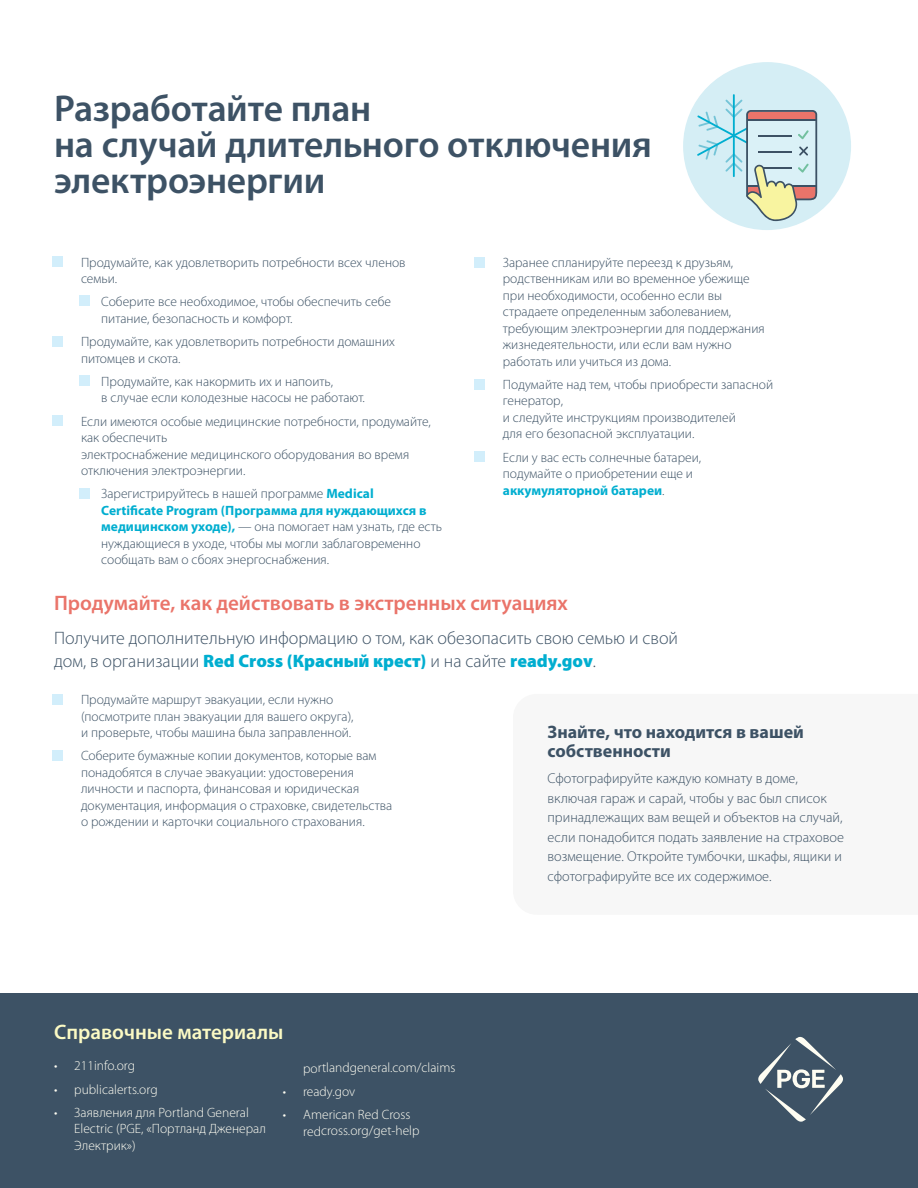
<style>
.page{position:relative;width:918px;height:1188px;background:#fff}
.page>*{position:absolute;margin:0;border:0;box-sizing:border-box;transform-origin:0 0}
.t1{font:600 37.5px/36px "Myriad Pro";letter-spacing:-.01em;color:#3d5265}
.t2{font:600 21px "Myriad Pro";color:#ea746a}
.t3{font:600 21px "Myriad Pro";color:#fbfac4}
._2_Intro{font:300 18px/22.5px "Myriad Pro";color:#3d5265}
._2_Sidebar_subheadin{font:700 18px/19.5px "Myriad Pro";color:#3d5265}
._3_Body_copy{font:300 14.25px/19.5px "Myriad Pro";color:#3d5265}
._3_Checkboxes{font:300 13.5px/16.5px "Myriad Pro";color:#3d5265}
._3_Sub-Checkboxes{font:300 13.5px/16.5px "Myriad Pro";color:#3d5265}
.t4{font:300 13.5px/16.5px "Myriad Pro";color:#fefdf2}
.s1{font-weight:700;color:#00aed0}
.s2{font-weight:900;color:#00aed0}
</style>
<div class="page">
<div style="left:683px;top:62px;width:168px;height:168px;background:#d5eef5;border-radius:50%"></div>
<hr style="left:733px;top:94px;width:2px;height:83px;background:#00aed0">
<svg style="left:697px;top:100px;width:120px;height:122px"></svg>
<div style="left:0;top:994px;width:918px;height:194px;background:#3d5265"></div>
<svg style="left:758px;top:1036px;width:85px;height:86px"></svg>
<div style="left:52px;top:256px;width:11px;height:11px;background:#d2eefb"></div>
<div style="left:474px;top:257px;width:11px;height:11px;background:#d2eefb"></div>
<div style="left:474px;top:379px;width:11px;height:11px;background:#d2eefb"></div>
<div style="left:474px;top:451px;width:11px;height:11px;background:#d2eefb"></div>
<div style="left:79px;top:295px;width:11px;height:11px;background:#d2eefb"></div>
<div style="left:79px;top:375px;width:11px;height:11px;background:#d2eefb"></div>
<div style="left:79px;top:489px;width:11px;height:10px;background:#d2eefb"></div>
<div style="left:52px;top:336px;width:11px;height:11px;background:#d2eefb"></div>
<div style="left:52px;top:415px;width:11px;height:11px;background:#d2eefb"></div>
<div style="left:52px;top:694px;width:11px;height:11px;background:#d2eefb"></div>
<div style="left:52px;top:750px;width:11px;height:11px;background:#d2eefb"></div>
<p class="t1" style="left:54px;top:91px;width:600px">Разработайте план<br>на случай длительного отключения электроэнергии</p>
<p class="_3_Checkboxes" style="left:81px;top:254px;width:326px">Продумайте, как удовлетворить потребности всех членов семьи.</p>
<p class="_3_Sub-Checkboxes" style="left:101px;top:294px;width:291px">Соберите все необходимое, чтобы обеспечить себе питание, безопасность и комфорт.</p>
<p class="_3_Checkboxes" style="left:81px;top:334px;width:315px">Продумайте, как удовлетворить потребности домашних питомцев и скота.</p>
<p class="_3_Sub-Checkboxes" style="left:101px;top:373px;width:265px">Продумайте, как накормить их и напоить,<br>в случае если колодезные насосы не работают.</p>
<p class="_3_Checkboxes" style="left:81px;top:413px;width:351px">Если имеются особые медицинские потребности, продумайте, как обеспечить<br>электроснабжение медицинского оборудования во время отключения электроэнергии.</p>
<p class="_3_Sub-Checkboxes" style="left:101px;top:486px;width:342px">Зарегистрируйтесь в нашей программе <span class="s1">Medical<br>Certificate Program (Программа для нуждающихся в медицинском уходе),</span> — она помогает нам узнать, где есть нуждающиеся в уходе, чтобы мы могли заблаговременно сообщать вам о сбоях энергоснабжения.</p>
<p class="_3_Checkboxes" style="left:503px;top:254px;width:263px">Заранее спланируйте переезд к друзьям, родственникам или во временное убежище при необходимости, особенно если вы страдаете определенным заболеванием, требующим электроэнергии для поддержания жизнедеятельности, или если вам нужно работать или учиться из дома.</p>
<p class="_3_Checkboxes" style="left:503px;top:376px;width:272px">Подумайте над тем, чтобы приобрести запасной генератор,<br>и следуйте инструкциям производителей<br>для его безопасной эксплуатации.</p>
<p class="_3_Checkboxes" style="left:503px;top:449px;width:200px">Если у вас есть солнечные батареи, подумайте о приобретении еще и <span class="s1">аккумуляторной батареи</span>.</p>
<p class="t2" style="left:54px;top:591px;width:516px">Продумайте, как действовать в экстренных ситуациях</p>
<p class="_2_Intro" style="left:54px;top:627px;width:626px">Получите дополнительную информацию о том, как обезопасить свою семью и свой дом, в организации <span class="s2">Red Cross (Красный крест)</span> и на сайте <span class="s2">ready.gov</span>.</p>
<p class="_3_Checkboxes" style="left:81px;top:692px;width:274px">Продумайте маршрут эвакуации, если нужно (посмотрите план эвакуации для вашего округа), и проверьте, чтобы машина была заправленной.</p>
<p class="_3_Checkboxes" style="left:81px;top:748px;width:313px">Соберите бумажные копии документов, которые вам понадобятся в случае эвакуации: удостоверения личности и паспорта, финансовая и юридическая документация, информация о страховке, свидетельства о рождении и карточки социального страхования.</p>
<p class="t3" style="left:54px;top:1020px;width:231px">Справочные материалы</p>
<p class="t4" style="left:54px;top:1058px;width:83px">• 211info.org</p>
<p class="t4" style="left:54px;top:1081px;width:105px">• publicalerts.org</p>
<p class="t4" style="left:74px;top:1104px;width:193px;text-indent:-20px">• Заявления для Portland General<br>Electric (PGE, «Портланд Дженерал<br>Электрик»)</p>
<p class="t4" style="left:303px;top:1060px;width:154px">portlandgeneral.com/claims</p>
<p class="t4" style="left:283px;top:1083px;width:74px">• ready.gov</p>
<p class="t4" style="left:303px;top:1106px;width:118px;text-indent:-20px">• American Red Cross redcross.org/get-help</p>
<p class="_2_Sidebar_subheadin" style="left:548px;top:721px;width:258px">Знайте, что находится в вашей собственности</p>
<p class="_3_Body_copy" style="left:548px;top:769px;width:298px">Сфотографируйте каждую комнату в доме, включая гараж и сарай, чтобы у вас был список принадлежащих вам вещей и объектов на случай, если понадобится подать заявление на страховое возмещение. Откройте тумбочки, шкафы, ящики и сфотографируйте все их содержимое.</p>
</div>
